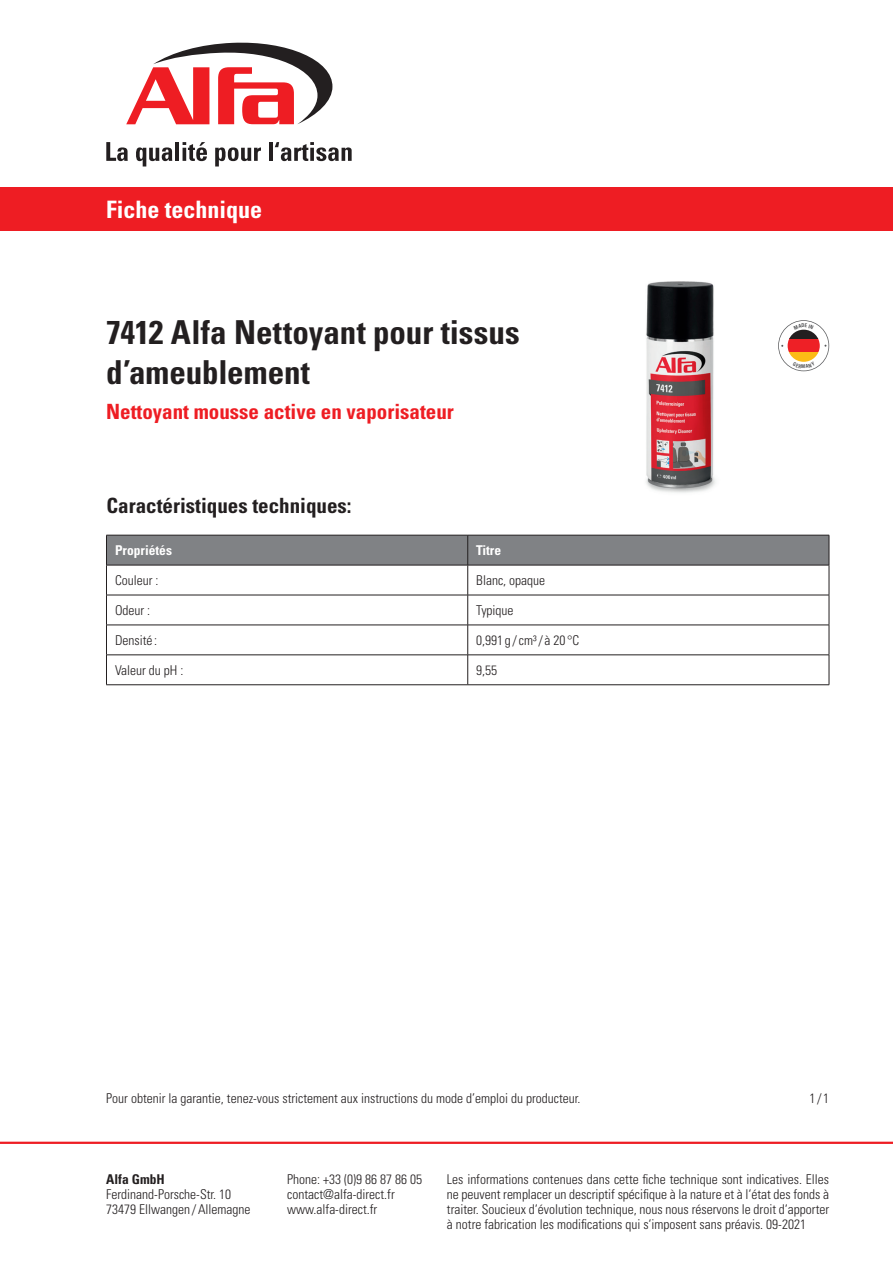
<style>
.page{position:relative;width:893px;height:1263px;background:#fff}
.page>*{position:absolute;margin:0;border:0;box-sizing:border-box;transform-origin:0 0}
.t1{font:700 condensed 33px/39.6px "Univers LT Std";color:#231f20}
.t2{font:700 condensed 24px "Univers LT Std";color:#fff}
.t3{font:700 condensed 21px "Univers LT Std";color:#ee1d23}
.t4{font:700 condensed 21px "Univers LT Std";color:#231f20}
.t5{font:300 condensed 13.5px/15px "Univers LT Std";color:#231f20}
.t6{font:700 condensed 13.5px "Univers LT Std";color:#fff}
.t7{font:700 condensed 13.5px "Univers LT Std";color:#231f20}
</style>
<div class="page">
<hr style="left:0;top:1142px;width:893px;height:2px;background:#ee1d23">
<div style="left:0;top:187px;width:893px;height:44px;background:#ee1d23"></div>
<svg style="left:126px;top:43px;width:207px;height:81px"></svg>
<svg style="left:106px;top:142px;width:22px;height:19px"></svg>
<svg style="left:136px;top:147px;width:36px;height:19px"></svg>
<hr style="left:175px;top:142px;width:4px;height:19px;background:#231f20">
<svg style="left:183px;top:142px;width:24px;height:19px"></svg>
<svg style="left:215px;top:147px;width:46px;height:19px"></svg>
<hr style="left:269px;top:142px;width:3px;height:19px;background:#231f20">
<svg style="left:275px;top:142px;width:77px;height:19px"></svg>
<div style="left:107px;top:536px;width:722px;height:29px;background:#808285"></div>
<hr style="left:106px;top:565px;width:1px;height:30px;background:#231f20">
<hr style="left:467px;top:565px;width:1px;height:30px;background:#231f20">
<hr style="left:829px;top:565px;width:1px;height:30px;background:#231f20">
<hr style="left:106px;top:595px;width:362px;height:1px;background:#231f20">
<hr style="left:106px;top:595px;width:1px;height:30px;background:#231f20">
<hr style="left:468px;top:595px;width:361px;height:1px;background:#231f20">
<hr style="left:467px;top:595px;width:1px;height:30px;background:#231f20">
<hr style="left:829px;top:595px;width:1px;height:30px;background:#231f20">
<hr style="left:106px;top:625px;width:362px;height:1px;background:#231f20">
<hr style="left:106px;top:625px;width:1px;height:30px;background:#231f20">
<hr style="left:468px;top:625px;width:361px;height:1px;background:#231f20">
<hr style="left:467px;top:625px;width:1px;height:30px;background:#231f20">
<hr style="left:829px;top:625px;width:1px;height:30px;background:#231f20">
<hr style="left:106px;top:655px;width:362px;height:1px;background:#231f20">
<hr style="left:106px;top:655px;width:1px;height:30px;background:#231f20">
<hr style="left:468px;top:655px;width:361px;height:1px;background:#231f20">
<hr style="left:467px;top:655px;width:1px;height:30px;background:#231f20">
<hr style="left:829px;top:655px;width:1px;height:30px;background:#231f20">
<hr style="left:106px;top:684px;width:362px;height:1px;background:#231f20">
<hr style="left:468px;top:684px;width:361px;height:1px;background:#231f20">
<hr style="left:106px;top:535px;width:362px;height:1px;background:#231f20">
<hr style="left:468px;top:535px;width:361px;height:1px;background:#231f20">
<hr style="left:106px;top:565px;width:362px;height:1px;background:#231f20">
<hr style="left:468px;top:565px;width:361px;height:1px;background:#231f20">
<hr style="left:106px;top:535px;width:1px;height:30px;background:#231f20">
<hr style="left:467px;top:535px;width:1px;height:30px;background:#231f20">
<hr style="left:829px;top:535px;width:1px;height:30px;background:#231f20">
<img style="left:646px;top:281px;width:70px;height:212px">
<svg style="left:778px;top:320px;width:51px;height:51px"></svg>
<h2 class="t2" style="left:106px;top:195px;width:157px">Fiche technique</h2>
<h1 class="t1" style="left:106px;top:312px;width:415px">7412 Alfa Nettoyant pour tissus d’ameublement</h1>
<h3 class="t3" style="left:106px;top:399px;width:349px">Nettoyant mousse active en vaporisateur</h3>
<h3 class="t4" style="left:106px;top:492px;width:246px">Caractéristiques techniques:</h3>
<p class="t6" style="left:115px;top:542px;width:58px">Propriétés</p>
<p class="t6" style="left:476px;top:542px;width:26px">Titre</p>
<p class="t5" style="left:115px;top:573px;width:45px">Couleur :</p>
<p class="t5" style="left:476px;top:573px;width:70px">Blanc, opaque</p>
<p class="t5" style="left:115px;top:603px;width:37px">Odeur :</p>
<p class="t5" style="left:476px;top:603px;width:39px">Typique</p>
<p class="t5" style="left:115px;top:632px;width:44px">Densité :</p>
<p class="t5" style="left:476px;top:632px;width:105px">0,991 g /cm³/ à 20 °C</p>
<p class="t5" style="left:115px;top:662px;width:70px">Valeur du pH :</p>
<p class="t5" style="left:476px;top:662px;width:22px">9,55</p>
<p class="t5" style="left:106px;top:1091px;width:476px">Pour obtenir la garantie, tenez-vous strictement aux instructions du mode d’emploi du producteur.</p>
<p class="t5" style="left:809px;top:1091px;width:21px">1/1</p>
<p class="t7" style="left:106px;top:1171px;width:60px">Alfa GmbH</p>
<p class="t5" style="left:106px;top:1187px;width:146px">Ferdinand-Porsche-Str. 10<br>73479 Ellwangen /Allemagne</p>
<p class="t5" style="left:287px;top:1172px;width:136px">Phone: +33 (0)9 86 87 86 05 contact@alfa-direct.fr www.alfa-direct.fr</p>
<p class="t5" style="left:447px;top:1172px;width:384px;text-align:justify">Les informations contenues dans cette fiche technique sont indicatives. Elles ne peuvent remplacer un descriptif spécifique à la nature et à l‘état des fonds à traiter. Soucieux d‘évolution technique, nous nous réservons le droit d‘apporter à notre fabrication les modifications qui s‘imposent sans préavis. 09-2021</p>
</div>
